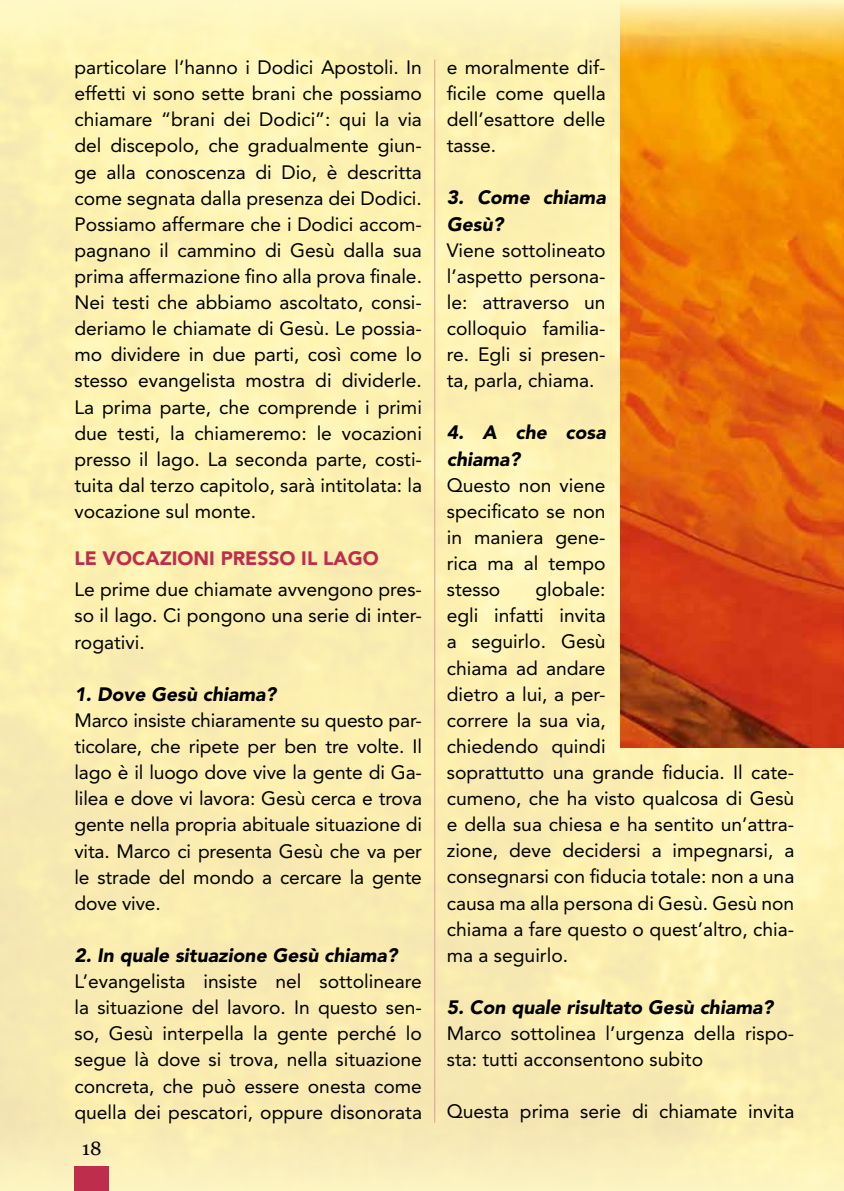
<style>
.page{position:relative;width:844px;height:1191px;background:#fff}
.page>*{position:absolute;margin:0;border:0;box-sizing:border-box;transform-origin:0 0}
.t1{font:19.25px/26.1px "Avenir LT Std";color:#000;text-align:justify}
.t2{font:italic 900 19.25px/26.1px "Avenir LT Std";color:#000}
.t3{font:900 19.25px "Avenir LT Std";color:#bf2d4d}
.t4{font:19.25px "Georgia";color:#000}
</style>
<div class="page">
<div style="left:0;top:0;width:843px;height:1191px;background:#fcf0b0"></div>
<img style="left:620px;top:60px;width:223px;height:687px">
<div style="left:0;top:1121px;width:843px;height:70px;background:#faefba"></div>
<div style="left:74px;top:1166px;width:35px;height:25px;background:#bf2d4d"></div>
<svg style="left:0;top:0;width:843px;height:60px;fill:#fdf4b9"></svg>
<hr style="left:434px;top:60px;width:1px;height:1062px;background:#df9a9e">
<p class="t1" style="left:74px;top:55px;width:349px">particolare l’hanno i Dodici Apostoli. In effetti vi sono sette brani che possiamo chiamare “brani dei Dodici”: qui la via del discepolo, che gradualmente giun&shy;ge alla conoscenza di Dio, è descritta come segnata dalla presenza dei Dodici.<br>Possiamo affermare che i Dodici accom&shy;pagnano il cammino di Gesù dalla sua prima affermazione fino alla prova finale.<br>Nei testi che abbiamo ascoltato, consi&shy;deriamo le chiamate di Gesù. Le possia&shy;mo dividere in due parti, così come lo stesso evangelista mostra di dividerle.<br>La prima parte, che comprende i primi due testi, la chiameremo: le vocazioni presso il lago. La seconda parte, costi&shy;tuita dal terzo capitolo, sarà intitolata: la vocazione sul monte.</p>
<p class="t3" style="left:74px;top:546px;width:305px">LE VOCAZION I PRESSO IL LAGO</p>
<p class="t1" style="left:74px;top:577px;width:349px">Le prime due chiamate avvengono pres&shy;so il lago. Ci pongono una serie di inter&shy;rogativi.</p>
<p class="t2" style="left:74px;top:681px;width:203px">1. Dove Gesù chiama?</p>
<p class="t1" style="left:74px;top:707px;width:349px">Marco insiste chiaramente su questo par&shy;ticolare, che ripete per ben tre volte. Il lago è il luogo dove vive la gente di Ga&shy;lilea e dove vi lavora: Gesù cerca e trova gente nella propria abituale situazione di vita. Marco ci presenta Gesù che va per le strade del mondo a cercare la gente dove vive.</p>
<p class="t2" style="left:74px;top:942px;width:324px">2. In quale situazione Gesù chiama?</p>
<p class="t1" style="left:74px;top:968px;width:349px">L’evangelista insiste nel sottolineare la situazione del lavoro. In questo sen&shy;so, Gesù interpella la gente perché lo segue là dove si trova, nella situazione concreta, che può essere onesta come quella dei pescatori, oppure disonorata</p>
<p class="t4" style="left:82px;top:1137px;width:21px">18</p>
<p class="t1" style="left:446px;top:54px;width:160px">e moralmente dif&shy;ficile come quella dell’esattore delle tasse.</p>
<p class="t2" style="left:446px;top:185px;width:160px">3. Come chiama<br>Gesù?</p>
<p class="t1" style="left:446px;top:237px;width:160px">Viene sottolineato l’aspetto persona&shy;le: attraverso un colloquio familia&shy;re. Egli si presen&shy;ta, parla, chiama.</p>
<p class="t2" style="left:446px;top:420px;width:160px">4. A che cosa chiama?</p>
<p class="t1" style="left:446px;top:472px;width:160px">Questo non viene specificato se non in maniera gene&shy;rica ma al tempo stesso</p>
<p class="t1" style="left:446px;top:576px;width:349px;text-align:left;text-indent:88px">globale:<br>egli infatti invita<br>a seguirlo. Gesù<br>chiama ad andare<br>dietro a lui, a per-<br>correre la sua via,<br>chiedendo quindi<br>soprattutto una grande fiducia. Il cate&shy;cumeno, che ha visto qualcosa di Gesù e della sua chiesa e ha sentito un’attra&shy;zione, deve decidersi a impegnarsi, a consegnarsi con fiducia totale: non a una causa ma alla persona di Gesù. Gesù non chiama a fare questo o quest’altro, chia&shy;ma a seguirlo.</p>
<p class="t2" style="left:446px;top:994px;width:328px">5. Con quale risultato Gesù chiama?</p>
<p class="t1" style="left:446px;top:1020px;width:349px">Marco sottolinea l’urgenza della rispo&shy;sta: tutti acconsentono subito</p>
<p class="t1" style="left:446px;top:1098px;width:349px">Questa prima serie di chiamate invita</p>
</div>
